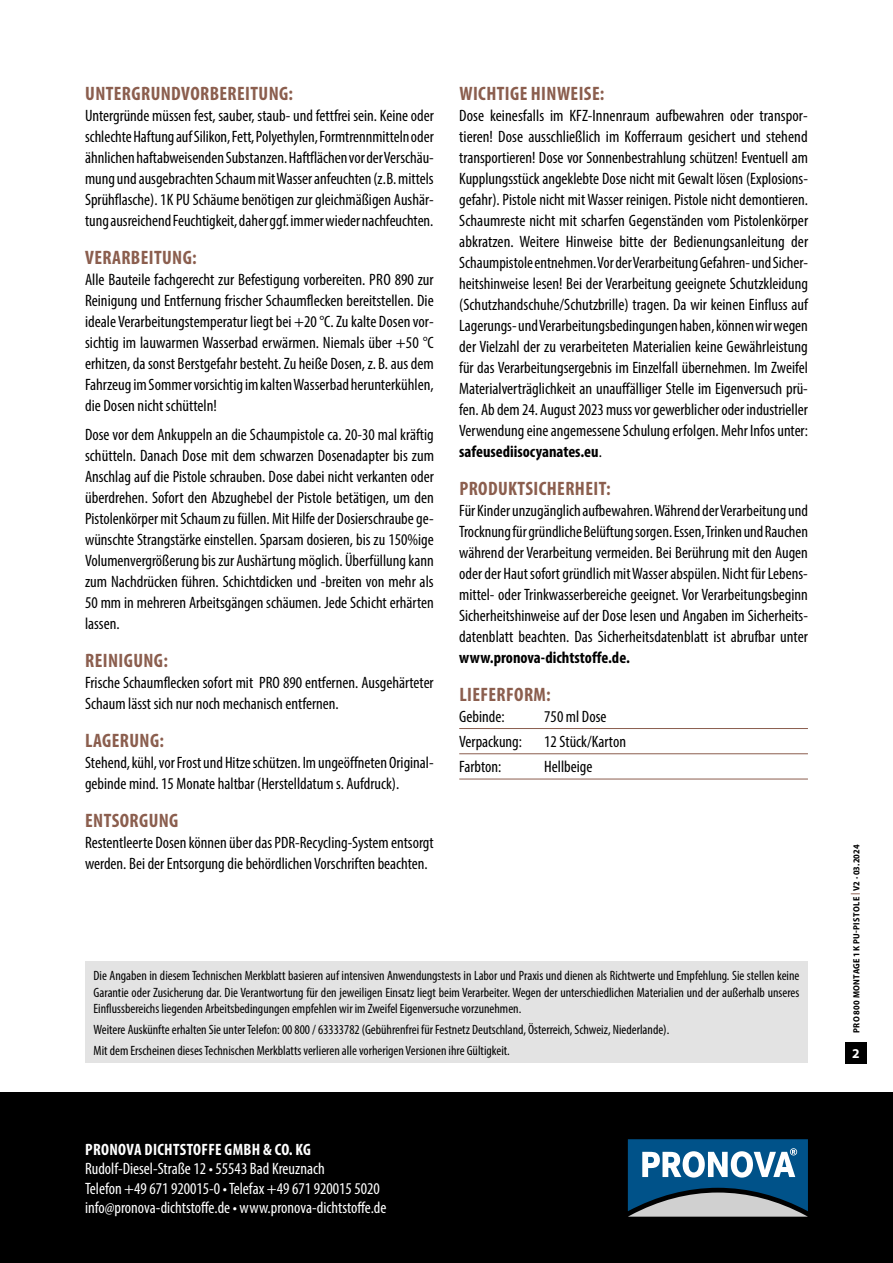
<style>
.page{position:relative;width:893px;height:1263px;background:#fff}
.page>*{position:absolute;margin:0;border:0;box-sizing:border-box;transform-origin:0 0}
.t1{font:700 condensed 19.5px "Myriad Pro";letter-spacing:.02em;color:#8b5e4e}
.t2{font:condensed 16.5px/21px "Myriad Pro";color:#000;text-align:justify}
.t3{font:condensed 16.5px/19.5px "Myriad Pro";color:#fff}
.t4{font:700 condensed 16.5px "Myriad Pro";letter-spacing:.02em;color:#fff}
.t5{font:700 condensed 16.5px "Myriad Pro";color:#000}
.t6{font:condensed 13.5px/16.5px "Myriad Pro";color:#000;text-align:justify}
.t7{font:700 13.5px "Myriad Pro";color:#fff}
.t8{font:700 semi-condensed 9px "Myriad Pro";letter-spacing:.03em;color:#000}
.s1{font-weight:700}
</style>
<div class="page">
<div style="left:0;top:1093px;width:893px;height:170px;background:#000"></div>
<div style="left:845px;top:1042px;width:22px;height:21px;background:#000"></div>
<hr style="left:459px;top:728px;width:349px;height:1px;background:#8b5e4e">
<hr style="left:459px;top:753px;width:349px;height:1px;background:#8b5e4e">
<hr style="left:459px;top:779px;width:349px;height:1px;background:#8b5e4e">
<div style="left:85px;top:961px;width:723px;height:102px;background:#e3e3e3"></div>
<svg style="left:628px;top:1139px;width:180px;height:78px;background:#5381a0"></svg>
<p class="t1" style="left:85px;top:81px;width:209px">UNTERGRUNDVORBEREITUNG:</p>
<p class="t2" style="left:85px;top:105px;width:350px">Untergründe müssen fest, sauber, staub- und fettfrei sein. Keine oder schlechte Haftung auf Silikon, Fett, Polyethylen, Formtrennmitteln oder ähnlichen haftabweisenden Substanzen. Haftflächen vor der Verschäu&shy;mung und ausgebrachten Schaum mit Wasser anfeuchten (z.B. mittels Sprühflasche). 1K PU Schäume benötigen zur gleichmäßigen Aushär&shy;tung ausreichend Feuchtigkeit, daher ggf. immer wieder nachfeuchten.</p>
<p class="t1" style="left:85px;top:245px;width:113px">VERARBEITUNG:</p>
<p class="t2" style="left:85px;top:269px;width:350px">Alle Bauteile fachgerecht zur Befestigung vorbereiten. PRO 890 zur Reinigung und Entfernung frischer Schaumflecken bereitstellen. Die ideale Verarbeitungstemperatur liegt bei +20 °C. Zu kalte Dosen vor&shy;sichtig im lauwarmen Wasserbad erwärmen. Niemals über +50 °C erhitzen, da sonst Berstgefahr besteht. Zu heiße Dosen, z. B. aus dem Fahrzeug im Sommer vorsichtig im kalten Wasserbad herunterkühlen, die Dosen nicht schütteln!</p>
<p class="t2" style="left:85px;top:424px;width:350px">Dose vor dem Ankuppeln an die Schaumpistole ca. 20-30 mal kräftig schütteln. Danach Dose mit dem schwarzen Dosenadapter bis zum Anschlag auf die Pistole schrauben. Dose dabei nicht verkanten oder überdrehen. Sofort den Abzughebel der Pistole betätigen, um den Pistolenkörper mit Schaum zu füllen. Mit Hilfe der Dosierschraube ge&shy;wünschte Strangstärke einstellen. Sparsam dosieren, bis zu 150%ige Volumenvergrößerung bis zur Aushärtung möglich. Überfüllung kann zum Nachdrücken führen. Schichtdicken und -breiten von mehr als 50 mm in mehreren Arbeitsgängen schäumen. Jede Schicht erhärten lassen.</p>
<p class="t1" style="left:85px;top:649px;width:84px">REINIGUNG:</p>
<p class="t2" style="left:85px;top:672px;width:350px">Frische Schaumflecken sofort mit PRO 890 entfernen. Ausgehärteter<br>Schaum lässt sich nur noch mechanisch entfernen.</p>
<p class="t1" style="left:85px;top:729px;width:80px">LAGERUNG:</p>
<p class="t2" style="left:85px;top:752px;width:350px">Stehend, kühl, vor Frost und Hitze schützen. Im ungeöffneten Original&shy;gebinde mind. 15 Monate haltbar (Herstelldatum s. Aufdruck).</p>
<p class="t1" style="left:85px;top:809px;width:95px">ENTSORGUNG</p>
<p class="t2" style="left:85px;top:832px;width:350px">Restentleerte Dosen können über das PDR-Recycling-System entsorgt werden. Bei der Entsorgung die behördlichen Vorschriften beachten.</p>
<p class="t1" style="left:459px;top:81px;width:146px">WICHTIGE HINWEISE:</p>
<p class="t2" style="left:459px;top:105px;width:350px">Dose keinesfalls im KFZ-Innenraum aufbewahren oder transpor&shy;tieren! Dose ausschließlich im Kofferraum gesichert und stehend transportieren! Dose vor Sonnenbestrahlung schützen! Eventuell am Kupplungsstück angeklebte Dose nicht mit Gewalt lösen (Explosions&shy;gefahr). Pistole nicht mit Wasser reinigen. Pistole nicht demontieren.<br>Schaumreste nicht mit scharfen Gegenständen vom Pistolenkörper abkratzen. Weitere Hinweise bitte der Bedienungsanleitung der Schaumpistole entnehmen. Vor der Verarbeitung Gefahren- und Sicher&shy;heitshinweise lesen! Bei der Verarbeitung geeignete Schutzkleidung (Schutzhandschuhe/Schutzbrille) tragen. Da wir keinen Einfluss auf Lagerungs- und Verarbeitungsbedingungen haben, können wir wegen der Vielzahl der zu verarbeiteten Materialien keine Gewährleistung für das Verarbeitungsergebnis im Einzelfall übernehmen. Im Zweifel Materialverträglichkeit an unauffälliger Stelle im Eigenversuch prü&shy;fen. Ab dem 24. August 2023 muss vor gewerblicher oder industrieller Verwendung eine angemessene Schulung erfolgen. Mehr Infos unter: <span class="s1">safeusediisocyanates.eu</span>.</p>
<p class="t1" style="left:459px;top:476px;width:153px">PRODUKTSICHERHEIT:</p>
<p class="t2" style="left:459px;top:500px;width:350px">Für Kinder unzugänglich aufbewahren. Während der Verarbeitung und Trocknung für gründliche Belüftung sorgen. Essen, Trinken und Rauchen während der Verarbeitung vermeiden. Bei Berührung mit den Augen oder der Haut sofort gründlich mit Wasser abspülen. Nicht für Lebens&shy;mittel- oder Trinkwasserbereiche geeignet. Vor Verarbeitungsbeginn Sicherheitshinweise auf der Dose lesen und Angaben im Sicherheits&shy;datenblatt beachten. Das Sicherheitsdatenblatt ist abrufbar unter</p>
<p class="t5" style="left:459px;top:647px;width:172px">www.pronova-dichtstoffe.de.</p>
<p class="t1" style="left:459px;top:682px;width:93px">LIEFERFORM:</p>
<p class="t2" style="left:459px;top:706px;width:47px">Gebinde:</p>
<p class="t2" style="left:544px;top:706px;width:64px">750 ml Dose</p>
<p class="t2" style="left:459px;top:731px;width:64px">Verpackung:</p>
<p class="t2" style="left:544px;top:731px;width:83px">12 Stück/Karton</p>
<p class="t2" style="left:459px;top:756px;width:44px">Farbton:</p>
<p class="t2" style="left:544px;top:756px;width:50px">Hellbeige</p>
<p class="t6" style="left:94px;top:967px;width:707px">Die Angaben in diesem Technischen Merkblatt basieren auf intensiven Anwendungstests in Labor und Praxis und dienen als Richtwerte und Empfehlung. Sie stellen keine Garantie oder Zusicherung dar. Die Verantwortung für den jeweiligen Einsatz liegt beim Verarbeiter. Wegen der unterschiedlichen Materialien und der außerhalb unseres Einflussbereichs liegenden Arbeitsbedingungen empfehlen wir im Zweifel Eigenversuche vorzunehmen.</p>
<p class="t6" style="left:94px;top:1019px;width:577px;line-height:20.7px">Weitere Auskünfte erhalten Sie unter Telefon: 00 800 / 63333782 (Gebührenfrei für Festnetz Deutschland, Österreich, Schweiz, Niederlande).<br>Mit dem Erscheinen dieses Technischen Merkblatts verlieren alle vorherigen Versionen ihre Gültigkeit.</p>
<p class="t4" style="left:85px;top:1139px;width:227px">PRONOVA DICHTSTOFFE GMBH &amp; CO. KG</p>
<p class="t3" style="left:85px;top:1159px;width:303px">Rudolf-Diesel-Straße 12 • 55543 Bad Kreuznach<br>Telefon +49 671 920015-0 • Telefax +49 671 920015 5020 info@pronova-dichtstoffe.de • www.pronova-dichtstoffe.de</p>
<p class="t8" style="left:851px;top:1033px;width:190px;rotate:-90deg">PRO 800 MONTAGE 1KPU-PISTOLE <sup>|</sup> V2 · 03.2024</p>
<p class="t7" style="left:852px;top:1044px;width:9px">2</p>
</div>
